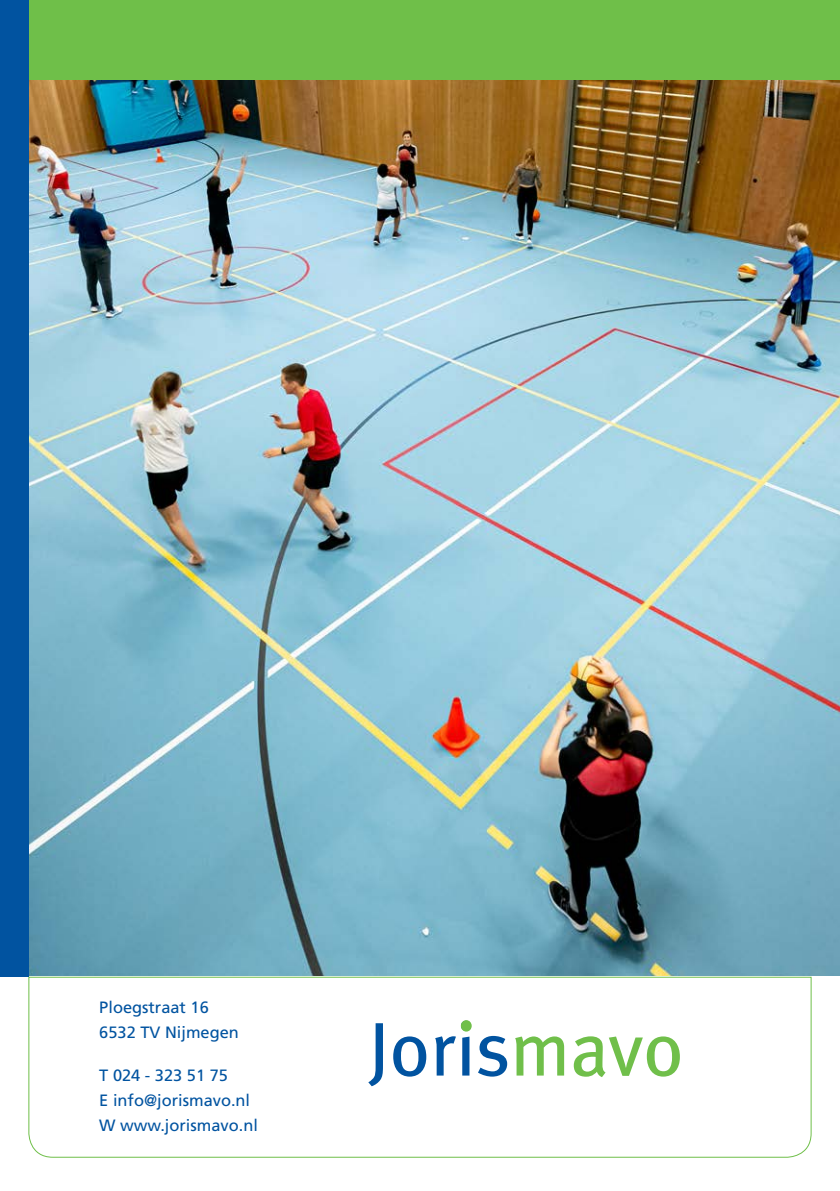
<style>
.page{position:relative;width:840px;height:1191px;background:#fff}
.page>*{position:absolute;margin:0;border:0;box-sizing:border-box;transform-origin:0 0}
.t1{font:76.4px "Meta Plus Book Caps";color:#70bf4a}
.t2{font:76px "Meta Plus";color:#0153a0}
.t3{font:16.4px/25px "Frutiger";color:#0153a0}
.s1{color:#70bf4a}
</style>
<div class="page">
<svg style="left:28px;top:976px;width:783px;height:182px"></svg>
<img style="left:28px;top:79px;width:811px;height:896px">
<div style="left:28px;top:0;width:811px;height:79px;background:#6fbf49"></div>
<div style="left:0;top:0;width:28px;height:977px;background:#0153a0"></div>
<p class="t3" style="left:99px;top:995px;width:141px">Ploegstraat 16<br>6532 TV Nijmegen</p>
<p class="t3" style="left:99px;top:1063px;width:160px">T 024 - 323 51 75<br>E info@jorismavo.nl<br>W www.jorismavo.nl</p>
<h1 class="t1" style="left:456px;top:959px;width:22px">.</h1>
<h2 class="t2" style="left:368px;top:1005px;width:317px">Joris<span class="s1">mavo</span></h2>
</div>
